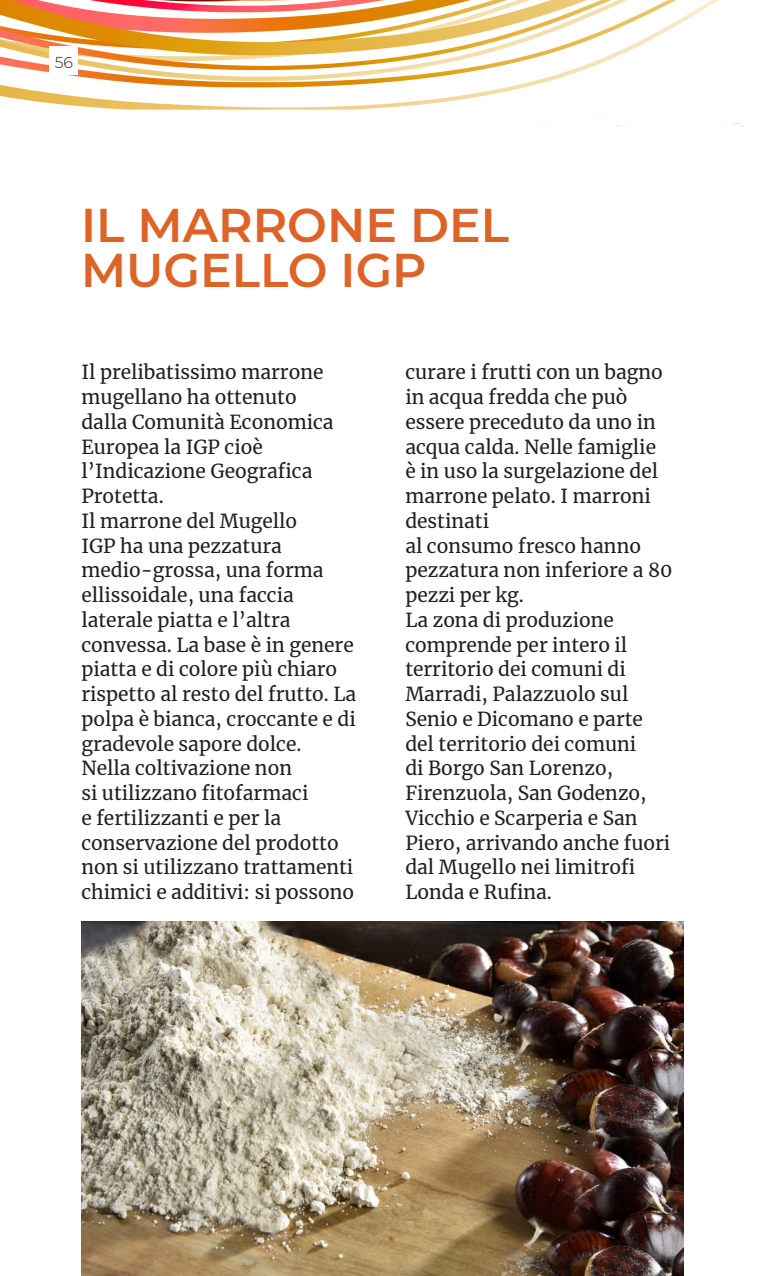
<style>
.page{position:relative;width:766px;height:1276px;background:#fff}
.page>*{position:absolute;margin:0;border:0;box-sizing:border-box;transform-origin:0 0}
.t1{font:600 47.25px/45px "Montserrat";color:#dd6327}
.t2{font:19.12px/24.8px "Merriweather";color:#231f20}
.t3{font:300 15.75px "Montserrat";color:#231f20}
</style>
<div class="page">
<img style="left:0;top:0;width:743px;height:126px">
<div style="left:49px;top:46px;width:29px;height:29px;background:#fff"></div>
<img style="left:81px;top:922px;width:602px;height:354px">
<p class="t3" style="left:55px;top:52px;width:20px">56</p>
<p class="t1" style="left:81px;top:200px;width:429px">IL MARRONE DEL<br>MUGELLO IGP</p>
<p class="t2" style="left:81px;top:359px;width:254px">Il prelibatissimo marrone mugellano ha ottenuto dalla Comunità Economica<br>Europea la IGP cioè l’Indicazione Geografica<br>Protetta.</p>
<p class="t2" style="left:81px;top:508px;width:276px">Il marrone del Mugello<br>IGP ha una pezzatura medio-grossa, una forma ellissoidale, una faccia laterale piatta e l’altra convessa. La base è in genere piatta e di colore più chiaro rispetto al resto del frutto. La polpa è bianca, croccante e di gradevole sapore dolce.</p>
<p class="t2" style="left:81px;top:755px;width:274px">Nella coltivazione non<br>si utilizzano fitofarmaci<br>e fertilizzanti e per la conservazione del prodotto non si utilizzano trattamenti chimici e additivi: si possono</p>
<p class="t2" style="left:405px;top:359px;width:259px">curare i frutti con un bagno in acqua fredda che può essere preceduto da uno in acqua calda. Nelle famiglie è in uso la surgelazione del marrone pelato. I marroni destinati</p>
<p class="t2" style="left:405px;top:533px;width:269px">al consumo fresco hanno pezzatura non inferiore a 80 pezzi per kg.</p>
<p class="t2" style="left:405px;top:607px;width:266px">La zona di produzione comprende per intero il territorio dei comuni di<br>Marradi, Palazzuolo sul<br>Senio e Dicomano e parte del territorio dei comuni<br>di Borgo San Lorenzo,<br>Firenzuola, San Godenzo,<br>Vicchio e Scarperia e San<br>Piero, arrivando anche fuori dal Mugello nei limitrofi<br>Londa e Rufina.</p>
</div>
